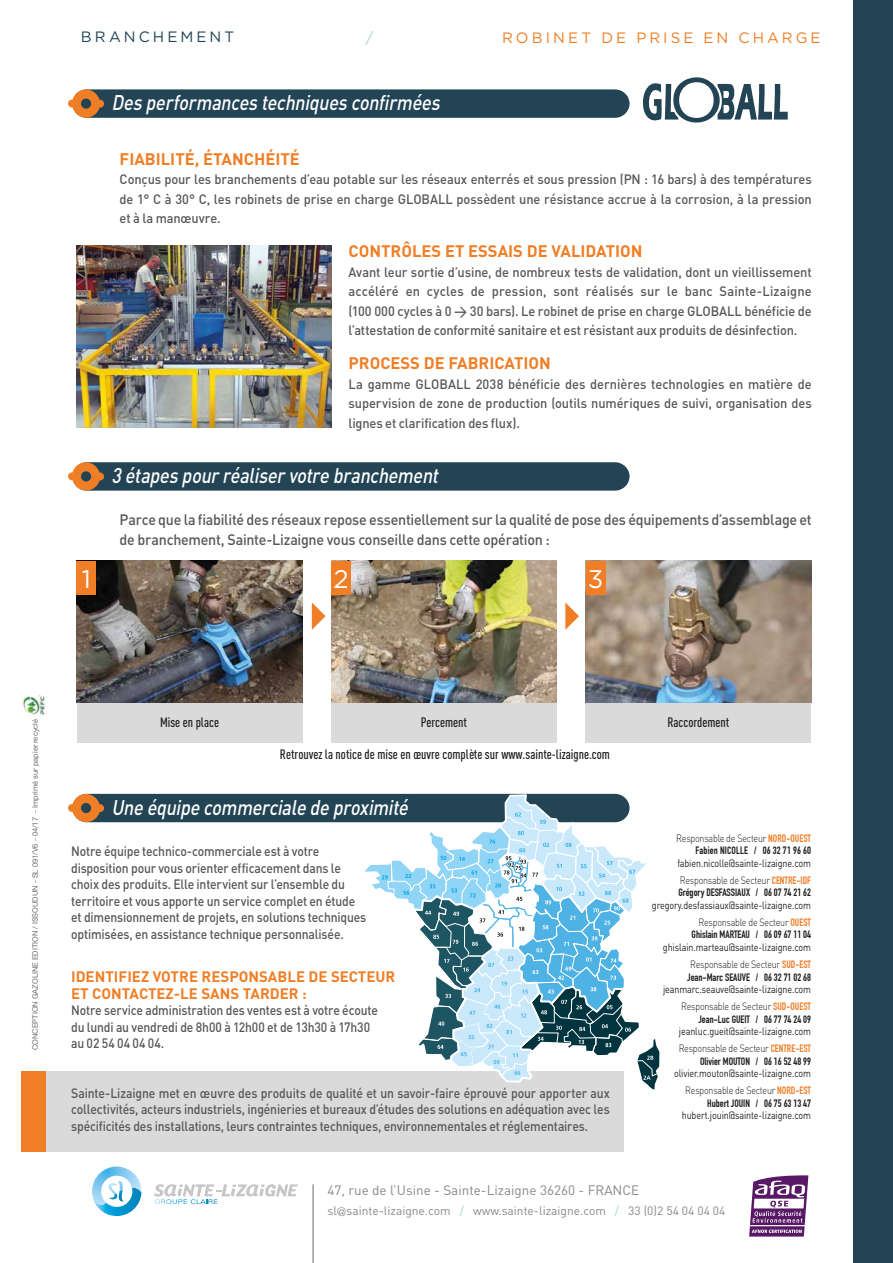
<style>
.page{position:relative;width:893px;height:1263px;background:#fff}
.page>*{position:absolute;margin:0;border:0;box-sizing:border-box;transform-origin:0 0}
.t1{font:25.5px "Gotham";color:#fff}
.t2{font:italic 500 21px "DIN";color:#fff;scale:.85 1}
.t3{font:700 16.5px "DIN";color:#f07e26}
.t4{font:500 15px/19.5px "DIN";letter-spacing:-.02em;color:#575756;scale:.95 1}
.t5{font:700 15px/16.5px "DIN";color:#f07e26}
.t6{font:15px "Gotham";letter-spacing:.205em;color:#f07e26}
.t7{font:15px "Gotham";letter-spacing:.205em;color:#245}
.t8{font:15px "Gotham";color:#a6cfc7}
.t9{font:500 13.5px/19.5px "DIN";letter-spacing:-.015em;color:#575756;text-align:justify;scale:.95 1}
.t10{font:500 13.5px/16.5px "DIN";letter-spacing:-.015em;color:#575756;scale:.9 1}
.t11{font:500 13.5px "DIN Cond";color:#1d1d1b}
.t12{font:13.5px "DIN";color:#878787}
.t13{font:12px "DIN";color:#878787}
.t14{font:10.5px/16.8px "DIN";letter-spacing:-.01em;color:#1d1d1b;text-align:right;scale:.85 1}
.t15{font:700 10.5px "DIN Condensed";color:#1d1d1b}
.t16{font:300 10.5px "DIN";letter-spacing:-.025em;color:#1d1d1b;scale:.85 1}
.t17{font:7.5px "Helvetica Neue LT Std";color:#706f6f}
.s1{font-family:"DIN Condensed";font-weight:700;color:#f07e26}
.s2{font-weight:300}
.s3{font-family:"Helvetica Neue LT Std";font-weight:300}
.s4{color:#9dd3cb}
</style>
<div class="page">
<div style="left:853px;top:0;width:40px;height:1263px;background:#245"></div>
<div style="left:45px;top:1071px;width:579px;height:81px;background:#dadada"></div>
<div style="left:21px;top:1071px;width:24px;height:81px;background:#f07e26"></div>
<div style="left:72px;top:89px;width:557px;height:29px;background:#245;border-radius:14px"></div>
<svg style="left:68px;top:90px;width:36px;height:28px"></svg>
<div style="left:72px;top:462px;width:557px;height:29px;background:#245;border-radius:14px"></div>
<svg style="left:68px;top:462px;width:36px;height:28px"></svg>
<div style="left:72px;top:794px;width:557px;height:28px;background:#245;border-radius:14px"></div>
<svg style="left:68px;top:794px;width:36px;height:28px"></svg>
<div style="left:77px;top:701px;width:225px;height:42px;background:#dadada"></div>
<img style="left:77px;top:561px;width:225px;height:142px">
<div style="left:331px;top:701px;width:226px;height:42px;background:#dadada"></div>
<img style="left:331px;top:561px;width:226px;height:142px">
<div style="left:586px;top:701px;width:225px;height:42px;background:#dadada"></div>
<img style="left:586px;top:561px;width:225px;height:142px">
<svg style="left:312px;top:602px;width:13px;height:28px"></svg>
<svg style="left:565px;top:602px;width:14px;height:28px"></svg>
<div style="left:76px;top:561px;width:20px;height:33px;background:#f07e26"></div>
<div style="left:331px;top:561px;width:20px;height:33px;background:#f07e26"></div>
<div style="left:586px;top:561px;width:20px;height:33px;background:#f07e26"></div>
<svg style="left:358px;top:793px;width:302px;height:297px"></svg>
<svg style="left:749px;top:1175px;width:59px;height:61px"></svg>
<hr style="left:750px;top:1225px;width:55px;height:1px;background:#fff">
<svg style="left:154px;top:1184px;width:144px;height:20px"></svg>
<svg style="left:92px;top:1166px;width:50px;height:50px"></svg>
<hr style="left:312px;top:1184px;width:2px;height:79px;background:#9d9d9c">
<img style="left:21px;top:695px;width:24px;height:20px">
<svg style="left:642px;top:77px;width:146px;height:46px"></svg>
<img style="left:77px;top:245px;width:255px;height:182px">
<p class="t7" style="left:81px;top:28px;width:155px">BRANCHEMENT</p>
<p class="t8" style="left:366px;top:28px;width:9px">/</p>
<p class="t6" style="left:502px;top:28px;width:320px">ROBINET DE PRISE EN CHARGE</p>
<h2 class="t2" style="left:112px;top:89px;width:393px">Des performances techniques confirmées</h2>
<p class="t3" style="left:120px;top:148px;width:182px">FIABI LITÉ, ÉTANCHÉITÉ</p>
<p class="t9" style="left:120px;top:169px;width:730px">Conçus pour les branchements d’eau potable sur les réseaux enterrés et sous pression (PN : 16 bars) à des températures de 1° C à 30° C, les robinets de prise en charge GLOBALL possèdent une résistance accrue à la corrosion, à la pression et à la manœuvre.</p>
<p class="t3" style="left:349px;top:241px;width:296px">CONTRÔLES ET ESSAIS DE VALI DATI ON</p>
<p class="t9" style="left:349px;top:262px;width:489px">Avant leur sortie d’usine, de nombreux tests de validation, dont un vieillissement accéléré en cycles de pression, sont réalisés sur le banc Sainte-Lizaigne (100 000 cycles à 0 &gt; 30 bars). Le robinet de prise en charge GLOBALL bénéficie de l’attestation de conformité sanitaire et est résistant aux produits de désinfection.</p>
<p class="t3" style="left:349px;top:353px;width:204px">PROCESS DE FABRICATION</p>
<p class="t9" style="left:349px;top:374px;width:489px">La gamme GLOBALL 2038 bénéficie des dernières technologies en matière de supervision de zone de production (outils numériques de suivi, organisation des lignes et clarification des flux).</p>
<h2 class="t2" style="left:112px;top:462px;width:391px">3 étapes pourréaliservotre branchement</h2>
<p class="t4" style="left:120px;top:510px;width:730px">Parce que la fiabilité des réseaux repose essentiellement sur la qualité de pose des équipements d’assemblage et de branchement, Sainte-Lizaigne vous conseille dans cette opération :</p>
<h1 class="t1" style="left:82px;top:562px;width:11px">1</h1>
<h1 class="t1" style="left:333px;top:562px;width:17px">2</h1>
<h1 class="t1" style="left:588px;top:562px;width:17px">3</h1>
<p class="t17" style="left:31px;top:1050px;width:333px;rotate:-90deg">CONCEPTION GAZOLINE EDITION / ISSOUDUN - SL 091/V6 - 04/17 - Imprimé sur papier recyclé</p>
<p class="t11" style="left:160px;top:714px;width:60px">Mise en place</p>
<p class="t11" style="left:421px;top:714px;width:48px">Percement</p>
<p class="t11" style="left:667px;top:714px;width:63px">Raccordement</p>
<p class="t11" style="left:280px;top:747px;width:331px">Retrouvez la notice de mise en œuvre complète sur www.sainte-lizaigne.com</p>
<h2 class="t2" style="left:112px;top:794px;width:355px">Une équipe commerciale de proximité</h2>
<p class="t10" style="left:71px;top:843px;width:329px">Notre équipe technico-commerciale est à votre disposition pour vous orienter efficacement dans le choix des produits. Elle intervient sur l’ensemble du territoire et vous apporte un service complet en étude et dimensionnement de projets, en solutions techniques optimisées, en assistance technique personnalisée.</p>
<p class="t5" style="left:71px;top:968px;width:326px">IDENTI FI EZ VOTRE RESPONSABLE DE SECTEUR<br>ET CONTACTEZ-LE SANS TARDER :</p>
<p class="t10" style="left:71px;top:1002px;width:342px">Notre service administration des ventes est à votre écoute du lundi au vendredi de 8h00 à 12h00 et de 13h30 à 17h30 au 02 54 04 04 04.</p>
<p class="t10" style="left:71px;top:1084px;width:600px;text-align:justify">Sainte-Lizaigne met en œuvre des produits de qualité et un savoir-faire éprouvé pour apporter aux collectivités, acteurs industriels, ingénieries et bureaux d’études des solutions en adéquation avec les spécificités des installations, leurs contraintes techniques, environnementales et réglementaires.</p>
<p class="t16" style="left:676px;top:831px;width:160px">Responsable de Secteur <span class="s1">NORD-OUEST</span></p>
<p class="t15" style="left:696px;top:844px;width:117px">Fabien NICOLLE / 06 32 71 96 60</p>
<p class="t14" style="left:677px;top:854px;width:159px;text-align:left">fabien.nicolle@sainte-lizaigne.com<br><span class="s2">Responsable de Secteur</span> <span class="s1">CENTRE-IDF</span></p>
<p class="t15" style="left:678px;top:886px;width:134px">Grégory DESFASSIAUX / 06 07 74 21 62</p>
<p class="t14" style="left:652px;top:896px;width:189px">gregory.desfassiaux@sainte-lizaigne.com<br><span class="s2">Responsable de Secteur</span> <span class="s1">OUEST</span></p>
<p class="t15" style="left:691px;top:928px;width:121px">Ghislain MARTEAU / 06 09 67 11 04</p>
<p class="t14" style="left:663px;top:939px;width:176px">ghislain.marteau@sainte-lizaigne.com<br><span class="s2">Responsable de Secteur</span> <span class="s1">SUD-EST</span></p>
<p class="t15" style="left:687px;top:971px;width:125px">Jean-Marc SEAUVE / 06 32 71 02 68</p>
<p class="t14" style="left:663px;top:981px;width:176px">jeanmarc.seauve@sainte-lizaigne.com<br><span class="s2">Responsable de Secteur</span> <span class="s1">SUD-OUEST</span></p>
<p class="t15" style="left:698px;top:1013px;width:114px">Jean-Luc GUEIT / 06 77 74 24 09</p>
<p class="t14" style="left:679px;top:1023px;width:157px;text-align:left">jeanluc.gueit@sainte-lizaigne.com<br><span class="s2">Responsable de Secteur</span> <span class="s1">CENTRE-EST</span></p>
<p class="t15" style="left:700px;top:1055px;width:113px">Olivier MOUTON / 06 16 52 48 99</p>
<p class="t14" style="left:674px;top:1065px;width:163px">olivier.mouton@sainte-lizaigne.com<br><span class="s2">Responsable de Secteur</span> <span class="s1">NORD-EST</span></p>
<p class="t15" style="left:707px;top:1097px;width:105px">Hubert JOUIN / 06 75 63 13 47</p>
<p class="t14" style="left:682px;top:1107px;width:154px">hubert.jouin@sainte-lizaigne.com</p>
<p class="t12" style="left:327px;top:1182px;width:313px">47, rue de l’Usine - Sainte-Lizaigne 36260 - FRANCE</p>
<p class="t13" style="left:327px;top:1203px;width:400px">sl<span class="s3">@</span>sainte-lizaigne.com <span class="s4">/</span> www.sainte-lizaigne.com <span class="s4">/</span> 33 (0)2 54 04 04 04</p>
</div>
